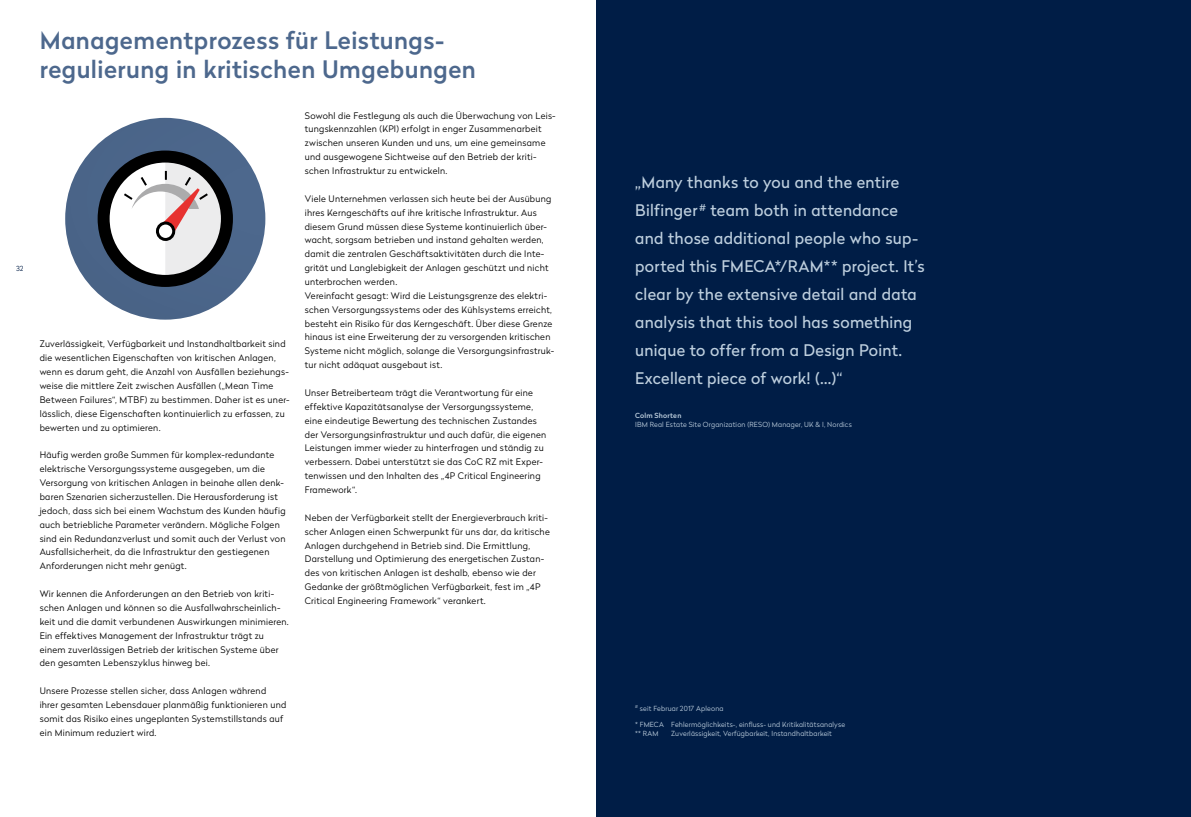
<style>
.page{position:relative;width:1191px;height:817px;background:#fff}
.page>*{position:absolute;margin:0;border:0;box-sizing:border-box;transform-origin:0 0}
.t1{font:500 24px/28.8px "Radikal";letter-spacing:.02em;color:#4d688d}
.t2{font:16px/28px "Radikal";letter-spacing:.02em;color:#becfde}
.t3{font:300 9px/13.9px "Radikal";letter-spacing:.03em;color:#000}
.t4{font:300 7px/8.4px "Radikal";letter-spacing:.025em;color:#becfde}
.t5{font:500 7px "Radikal";letter-spacing:.03em;color:#becfde}
.t6{font:300 7px "Radikal";color:#001d46}
</style>
<div class="page">
<div style="left:596px;top:0;width:595px;height:816px;background:#001d46"></div>
<svg style="left:65px;top:118px;width:200px;height:201px"></svg>
<svg style="left:104px;top:157px;width:122px;height:123px"></svg>
<svg style="left:122px;top:157px;width:104px;height:123px"></svg>
<div style="left:98px;top:150px;width:135px;height:137px;border:12px solid #000;border-radius:50%"></div>
<p class="t6" style="left:16px;top:263px;width:9px">32</p>
<h1 class="t1" style="left:40px;top:25px;width:438px">Managementprozess für Leistungs&shy;regulierung in kritischen Umgebungen</h1>
<p class="t3" style="left:40px;top:337px;width:251px">Zuverlässigkeit, Verfügbarkeit und Instandhaltbarkeit sind die wesentlichen Eigenschaften von kritischen Anlagen, wenn es darum geht, die Anzahl von Ausfällen beziehungs&shy;weise die mittlere Zeit zwischen Ausfällen („Mean Time Between Failures“, MTBF) zu bestimmen. Daher ist es uner&shy;lässlich, diese Eigenschaften kontinuierlich zu erfassen, zu bewerten und zu optimieren.</p>
<p class="t3" style="left:40px;top:447px;width:247px">Häufig werden große Summen für komplex-redundante elektrische Versorgungssysteme ausgegeben, um die Versorgung von kritischen Anlagen in beinahe allen denk&shy;baren Szenarien sicherzustellen. Die Herausforderung ist jedoch, dass sich bei einem Wachstum des Kunden häufig auch betriebliche Parameter verändern. Mögliche Folgen sind ein Redundanzverlust und somit auch der Verlust von Ausfallsicherheit, da die Infrastruktur den gestiegenen Anforderungen nicht mehr genügt.</p>
<p class="t3" style="left:40px;top:586px;width:251px">Wir kennen die Anforderungen an den Betrieb von kriti&shy;schen Anlagen und können so die Ausfallwahrscheinlich&shy;keit und die damit verbundenen Auswirkungen minimieren.<br>Ein effektives Management der Infrastruktur trägt zu einem zuverlässigen Betrieb der kritischen Systeme über den gesamten Lebenszyklus hinweg bei.</p>
<p class="t3" style="left:40px;top:683px;width:248px">Unsere Prozesse stellen sicher, dass Anlagen während ihrer gesamten Lebensdauer planmäßig funktionieren und somit das Risiko eines ungeplanten Systemstillstands auf ein Minimum reduziert wird.</p>
<p class="t3" style="left:305px;top:108px;width:252px">Sowohl die Festlegung als auch die Überwachung von Leis&shy;tungskennzahlen (KPI) erfolgt in enger Zusammenarbeit zwischen unseren Kunden und uns, um eine gemeinsame und ausgewogene Sichtweise auf den Betrieb der kriti&shy;schen Infrastruktur zu entwickeln.</p>
<p class="t3" style="left:305px;top:191px;width:251px">Viele Unternehmen verlassen sich heute bei der Ausübung ihres Kerngeschäfts auf ihre kritische Infrastruktur. Aus diesem Grund müssen diese Systeme kontinuierlich über&shy;wacht, sorgsam betrieben und instand gehalten werden, damit die zentralen Geschäftsaktivitäten durch die Inte&shy;grität und Langlebigkeit der Anlagen geschützt und nicht unterbrochen werden.<br>Vereinfacht gesagt: Wird die Leistungsgrenze des elektri&shy;schen Versorgungssystems oder des Kühlsystems erreicht, besteht ein Risiko für das Kerngeschäft. Über diese Grenze hinaus ist eine Erweiterung der zu versorgenden kritischen Systeme nicht möglich, solange die Versorgungsinfrastruk&shy;tur nicht adäquat ausgebaut ist.</p>
<p class="t3" style="left:305px;top:385px;width:243px">Unser Betreiberteam trägt die Verantwortung für eine effektive Kapazitätsanalyse der Versorgungssysteme, eine eindeutige Bewertung des technischen Zustandes der Versorgungsinfrastruktur und auch dafür, die eigenen Leistungen immer wieder zu hinterfragen und ständig zu verbessern. Dabei unterstützt sie das CoC RZ mit Exper&shy;tenwissen und den Inhalten des „4P Critical Engineering Framework“.</p>
<p class="t3" style="left:305px;top:510px;width:246px">Neben der Verfügbarkeit stellt der Energieverbrauch kriti&shy;scher Anlagen einen Schwerpunkt für uns dar, da kritische Anlagen durchgehend in Betrieb sind. Die Ermittlung, Darstellung und Optimierung des energetischen Zustan&shy;des von kritischen Anlagen ist deshalb, ebenso wie der Gedanke der größtmöglichen Verfügbarkeit, fest im „4P Critical Engineering Framework“ verankert.</p>
<p class="t2" style="left:635px;top:167px;width:291px">„Many thanks to you and the entire Bilfinger <sup>#</sup> team both in attendance and those additional people who sup&shy;ported this FMECA*/RAM** project. It’s clear by the extensive detail and data analysis that this tool has something unique to offer from a Design Point.<br>Excellent piece of work! (…)“</p>
<p class="t5" style="left:635px;top:410px;width:48px">Colm Shorten</p>
<p class="t4" style="left:635px;top:419px;width:218px">IBM Real Estate Site Organization (RESO) Manager, UK &amp; I, Nordics</p>
<p class="t4" style="left:635px;top:703px;width:90px"><sup>#</sup> seit Februar 2017 Apleona</p>
<p class="t4" style="left:635px;top:720px;width:211px">* FMECA Fehlermöglichkeits-, einfluss- und Kritikalitätsanalyse ** RAM</p>
<p class="t4" style="left:671px;top:728px;width:162px">Zuverlässigkeit, Verfügbarkeit, Instandhaltbarkeit</p>
</div>
